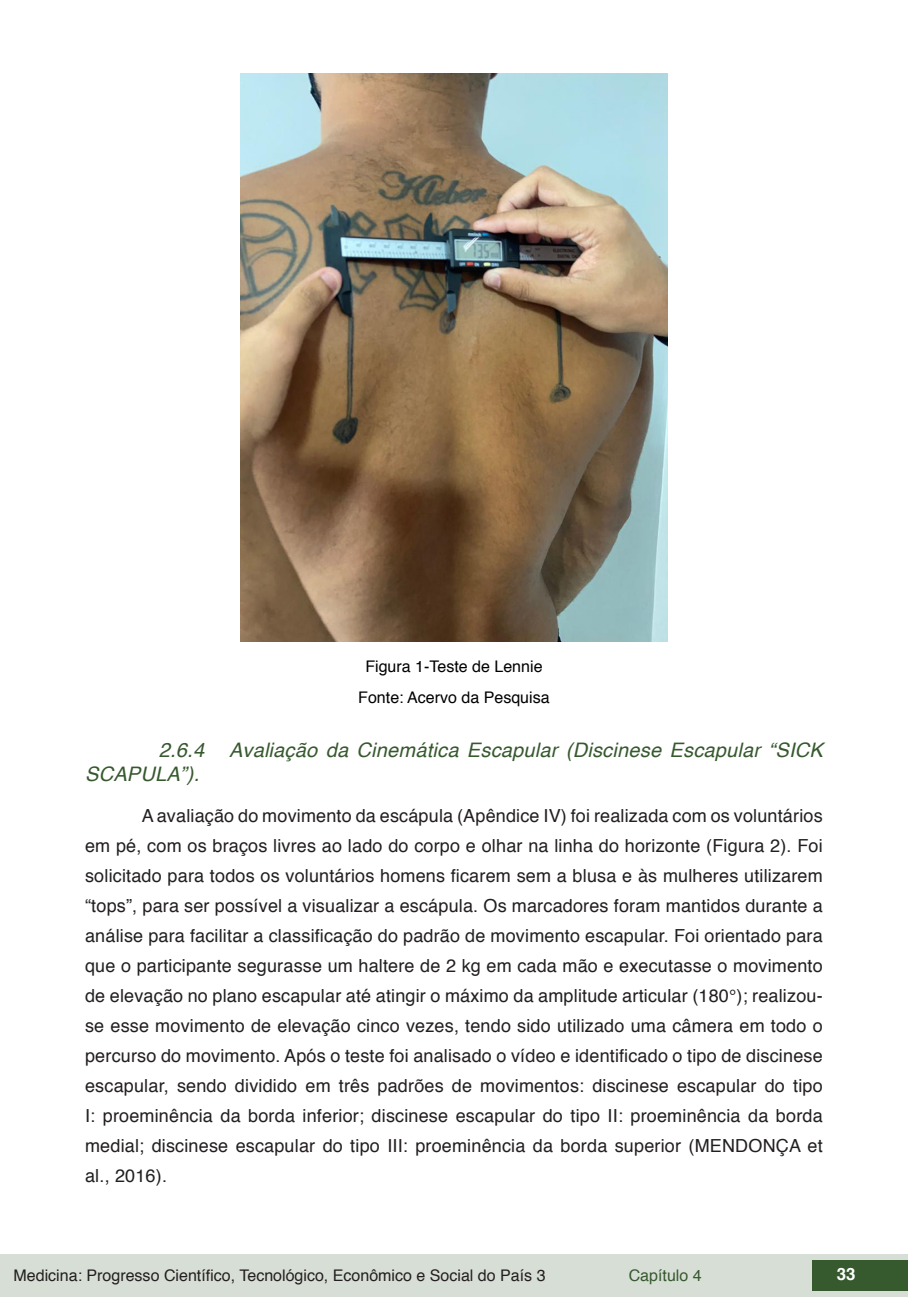
<style>
.page{position:relative;width:908px;height:1304px;background:#fff}
.page>*{position:absolute;margin:0;border:0;box-sizing:border-box;transform-origin:0 0}
.t1{font:italic 20px "Helvetica";letter-spacing:.01em;color:#36592e}
.txt{font:18px/30px "Helvetica";letter-spacing:.01em;color:#231f20;text-align:justify}
.t2{font:700 16.8px "Helvetica";color:#fff}
.t3{font:16px "Helvetica";color:#231f20}
.imagens_graf_tab{font:16px "Helvetica";color:#000}
.t4{font:16px "Helvetica";color:#36592e}
</style>
<div class="page">
<div style="left:0;top:1254px;width:906px;height:43px;background:#d7ded5"></div>
<div style="left:812px;top:1261px;width:95px;height:30px;background:#36592e"></div>
<img style="left:240px;top:74px;width:427px;height:568px">
<p class="imagens_graf_tab" style="left:365px;top:654px;width:178px">Figura 1-Teste de Lennie</p>
<p class="imagens_graf_tab" style="left:358px;top:685px;width:193px">Fonte: Acervo da Pesquisa</p>
<p class="t1" style="left:159px;top:734px;width:47px">2.6.4</p>
<p class="t1" style="left:229px;top:734px;width:594px">Avaliação da Cinemática Escapular (Discinese Escapular “SICK</p>
<p class="t1" style="left:85px;top:758px;width:116px">SCAPULA”).</p>
<p class="txt" style="left:85px;top:802px;width:738px;text-indent:57px">A avaliação do movimento da escápula (Apêndice IV) foi realizada com os voluntários em pé, com os braços livres ao lado do corpo e olhar na linha do horizonte (Figura 2). Foi solicitado para todos os voluntários homens ficarem sem a blusa e às mulheres utilizarem “tops”, para ser possível a visualizar a escápula. Os marcadores foram mantidos durante a análise para facilitar a classificação do padrão de movimento escapular. Foi orientado para que o participante segurasse um haltere de 2 kg em cada mão e executasse o movimento de elevação no plano escapular até atingir o máximo da amplitude articular (180°); realizou&shy;se esse movimento de elevação cinco vezes, tendo sido utilizado uma câmera em todo o percurso do movimento. Após o teste foi analisado o vídeo e identificado o tipo de discinese escapular, sendo dividido em três padrões de movimentos: discinese escapular do tipo I: proeminência da borda inferior; discinese escapular do tipo II: proeminência da borda medial; discinese escapular do tipo III: proeminência da borda superior (MENDONÇA et al., 2016).</p>
<p class="t3" style="left:14px;top:1263px;width:533px">Medicina: Progresso Científico, Tecnológico, Econômico e Social do País 3</p>
<p class="t4" style="left:628px;top:1263px;width:74px">Capítulo 4</p>
<p class="t2" style="left:836px;top:1261px;width:20px">33</p>
</div>
